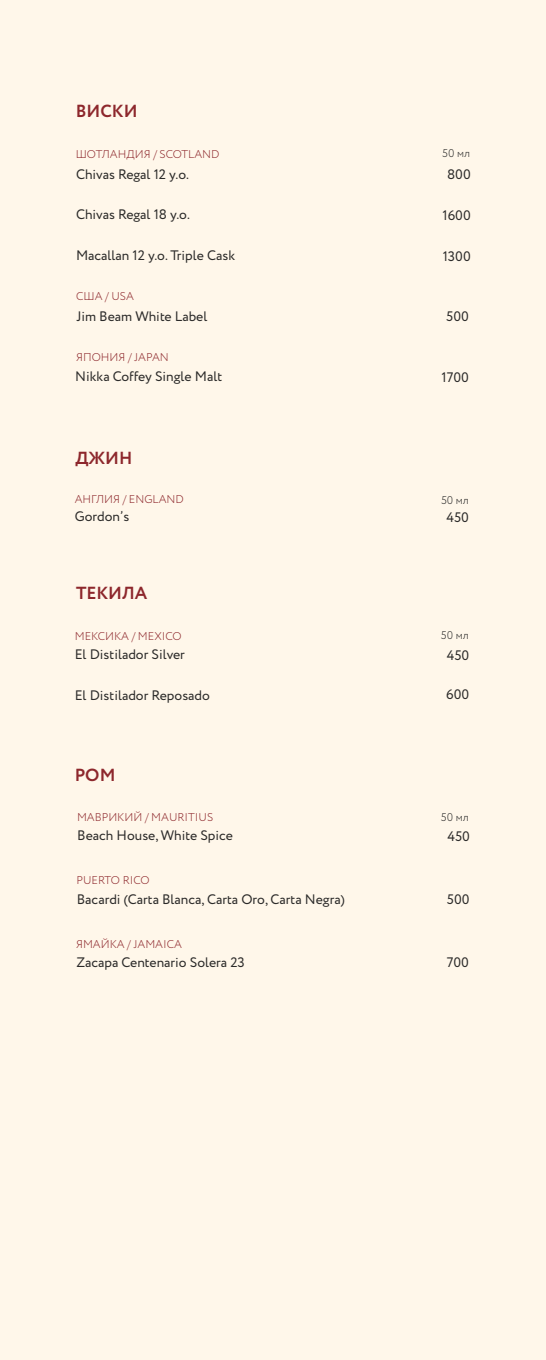
<style>
.page{position:relative;width:546px;height:1360px;background:#fff7ea}
.page>*{position:absolute;margin:0;border:0;box-sizing:border-box;transform-origin:0 0}
.t1{font:700 17.5px "Circe";color:#8d272c}
.t2{font:13.75px "Circe";color:#2b2a29}
.t3{font:300 11.25px "Circe";color:#8d272c}
.t4{font:300 11.25px "Circe";color:#2b2a29}
</style>
<div class="page">
<p class="t1" style="left:76px;top:99px;width:63px">ВИСКИ</p>
<p class="t3" style="left:76px;top:146px;width:145px">ШОТЛАНДИЯ / SCOTLAND</p>
<p class="t2" style="left:76px;top:165px;width:114px">Chivas Regal 12 y.o.</p>
<p class="t2" style="left:76px;top:205px;width:115px">Chivas Regal 18 y.o.</p>
<p class="t2" style="left:76px;top:246px;width:161px">Macallan 12 y.o. Triple Cask</p>
<p class="t3" style="left:76px;top:289px;width:59px">США / USA</p>
<p class="t2" style="left:76px;top:307px;width:133px">Jim Beam White Label</p>
<p class="t3" style="left:76px;top:349px;width:94px">ЯПОНИЯ / JAPAN</p>
<p class="t2" style="left:75px;top:367px;width:148px">Nikka Coffey Single Malt</p>
<p class="t1" style="left:75px;top:446px;width:58px">ДЖИН</p>
<p class="t3" style="left:75px;top:491px;width:111px">АНГЛИЯ / ENGLAND</p>
<p class="t2" style="left:75px;top:507px;width:56px">Gordon’s</p>
<p class="t1" style="left:76px;top:581px;width:73px">ТЕКИЛА</p>
<p class="t3" style="left:75px;top:629px;width:108px">МЕКСИКА / MEXICO</p>
<p class="t2" style="left:75px;top:645px;width:112px">El Distilador Silver</p>
<p class="t2" style="left:75px;top:686px;width:137px">El Distilador Reposado</p>
<p class="t1" style="left:75px;top:763px;width:42px">РОМ</p>
<p class="t3" style="left:77px;top:810px;width:138px">МАВРИКИЙ / MAURITIUS</p>
<p class="t2" style="left:77px;top:826px;width:157px">Beach House, White Spice</p>
<p class="t3" style="left:77px;top:873px;width:75px">PUERTO RICO</p>
<p class="t2" style="left:77px;top:890px;width:269px">Bacardi (Carta Blancа, Carta Oro, Carta Negra)</p>
<p class="t3" style="left:76px;top:936px;width:107px">ЯМАЙКА / JAMAICA</p>
<p class="t2" style="left:76px;top:953px;width:170px">Zacapa Centenario Solera 23</p>
<p class="t4" style="left:442px;top:146px;width:29px">50 мл</p>
<p class="t2" style="left:447px;top:165px;width:25px">800</p>
<p class="t2" style="left:442px;top:206px;width:30px">1600</p>
<p class="t2" style="left:442px;top:247px;width:30px">1300</p>
<p class="t2" style="left:446px;top:307px;width:24px">500</p>
<p class="t2" style="left:441px;top:368px;width:29px">1700</p>
<p class="t4" style="left:441px;top:492px;width:29px">50 мл</p>
<p class="t2" style="left:446px;top:508px;width:24px">450</p>
<p class="t4" style="left:441px;top:628px;width:29px">50 мл</p>
<p class="t2" style="left:447px;top:646px;width:24px">450</p>
<p class="t2" style="left:446px;top:685px;width:25px">600</p>
<p class="t4" style="left:441px;top:810px;width:29px">50 мл</p>
<p class="t2" style="left:447px;top:827px;width:24px">450</p>
<p class="t2" style="left:447px;top:890px;width:24px">500</p>
<p class="t2" style="left:447px;top:953px;width:24px">700</p>
</div>
